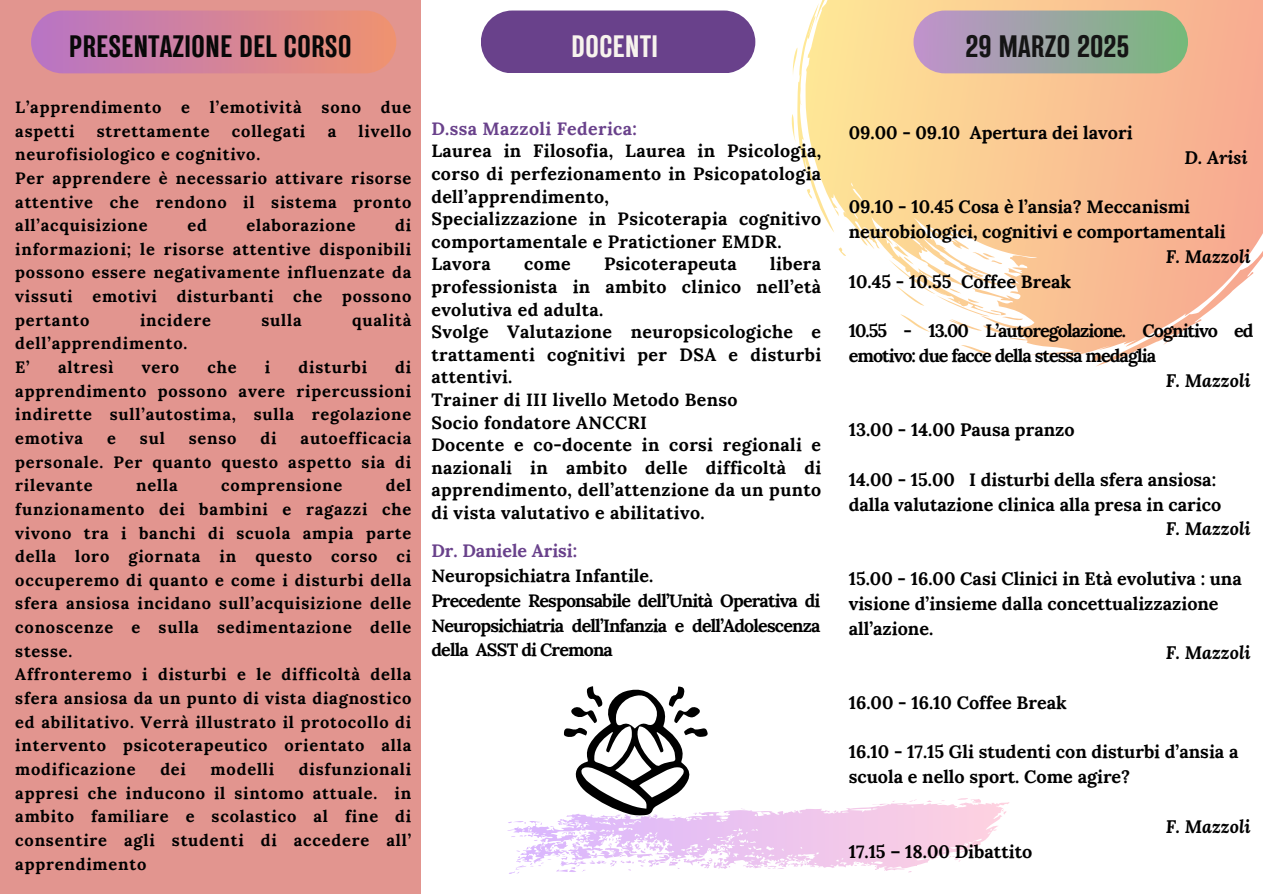
<style>
.page{position:relative;width:1263px;height:894px;background:#fff}
.page>*{position:absolute;margin:0;border:0;box-sizing:border-box;transform-origin:0 0}
.t1{font:700 28.35px "TT Backwards Sans";color:#080808}
.t2{font:700 28.35px "TT Backwards Sans";color:#151515}
.t3{font:700 28.35px "TT Backwards Sans";color:#f7f3ed}
.t4{font:700 18px/24.8px "Lora";color:#000}
.t5{font:700 18px/24.8px "Lora";letter-spacing:-.055em;color:#000}
.t6{font:italic 700 18px "Lora";color:#000}
.t7{font:700 17.85px/24.8px "Lora";letter-spacing:-.045em;color:#000;text-align:justify}
.t8{font:700 17.85px "Lora";color:#000}
.t9{font:700 17.85px "Lora";color:#69418b}
.t10{font:700 17.7px/22.5px "Lora";letter-spacing:.02em;color:#000;text-align:justify}
.t11{font:700 17.7px "Lora";letter-spacing:.02em;color:#69418b}
.t12{font:700 16.5px/23.7px "Lora";letter-spacing:.05em;color:#000;text-align:justify}
</style>
<div class="page">
<div style="left:0;top:0;width:421px;height:893px;background:#e2958f"></div>
<svg style="left:792px;top:0;width:471px;height:366px"></svg>
<svg style="left:507px;top:686px;width:503px;height:187px"></svg>
<div style="left:31px;top:11px;width:365px;height:62px;background:linear-gradient(to right,#b874c5,#ef926f);border-radius:31px"></div>
<div style="left:481px;top:11px;width:274px;height:62px;background:#69418b;border-radius:31px"></div>
<div style="left:913px;top:11px;width:275px;height:62px;background:linear-gradient(to right,#c192cc,#75b97a);border-radius:31px"></div>
<p class="t1" style="left:69px;top:31px;width:284px">PRESENTAZIONE DEL CORSO</p>
<p class="t3" style="left:571px;top:31px;width:89px">DOCENTI</p>
<p class="t2" style="left:965px;top:31px;width:165px">29 MARZO 2025</p>
<p class="t12" style="left:15px;top:95px;width:398px">L’apprendimento e l’emotività sono due aspetti</p>
<p class="t12" style="left:97px;top:119px;width:114px">strettamente</p>
<p class="t12" style="left:232px;top:119px;width:75px">collegati</p>
<p class="t12" style="left:328px;top:119px;width:10px">a</p>
<p class="t12" style="left:359px;top:119px;width:54px">livello</p>
<p class="t12" style="left:15px;top:142px;width:246px">neurofisiologico e cognitivo.</p>
<h1 class="t12" style="left:15px;top:166px;width:398px">Per apprendere è necessario attivare risorse attentive che rendono il sistema pronto all’acquisizione</h1>
<h1 class="t12" style="left:15px;top:213px;width:398px;text-indent:380px">di informazioni; le risorse attentive disponibili possono essere negativamente influenzate da vissuti emotivi disturbanti che possono pertanto</h1>
<h1 class="t12" style="left:187px;top:213px;width:21px">ed</h1>
<h1 class="t12" style="left:246px;top:213px;width:111px">elaborazione</h1>
<h1 class="t12" style="left:140px;top:308px;width:72px">incidere</h1>
<h1 class="t12" style="left:261px;top:308px;width:42px">sulla</h1>
<h1 class="t12" style="left:352px;top:308px;width:61px">qualità</h1>
<h1 class="t12" style="left:15px;top:331px;width:174px">dell’apprendimento.</h1>
<p class="t12" style="left:15px;top:355px;width:16px">E’</p>
<p class="t12" style="left:58px;top:355px;width:57px">altresì</p>
<p class="t12" style="left:142px;top:355px;width:39px">vero</p>
<p class="t12" style="left:207px;top:355px;width:31px">che</p>
<p class="t12" style="left:265px;top:355px;width:7px">i</p>
<p class="t12" style="left:299px;top:355px;width:70px">disturbi</p>
<p class="t12" style="left:15px;top:355px;width:398px;text-indent:380px">di apprendimento possono avere ripercussioni indirette sull’autostima, sulla regolazione emotiva</p>
<p class="t12" style="left:15px;top:426px;width:398px;text-indent:285px">autoefficacia personale. Per quanto questo aspetto sia di rilevante</p>
<p class="t12" style="left:107px;top:426px;width:10px">e</p>
<p class="t12" style="left:140px;top:426px;width:26px">sul</p>
<p class="t12" style="left:189px;top:426px;width:49px">senso</p>
<p class="t12" style="left:261px;top:426px;width:17px">di</p>
<p class="t12" style="left:136px;top:473px;width:43px">nella</p>
<p class="t12" style="left:221px;top:473px;width:123px">comprensione</p>
<p class="t12" style="left:15px;top:473px;width:398px;text-indent:371px">del funzionamento dei bambini e ragazzi che vivono tra i banchi di scuola ampia parte della loro giornata in questo corso ci occuperemo di quanto e come i disturbi della sfera ansiosa incidano sull’acquisizione delle conoscenze e sulla sedimentazione delle stesse.</p>
<p class="t12" style="left:15px;top:662px;width:398px">Affronteremo i disturbi e le difficoltà della sfera ansiosa da un punto di vista diagnostico ed abilitativo. Verrà illustrato il protocollo di intervento psicoterapeutico orientato alla modificazione</p>
<p class="t12" style="left:15px;top:756px;width:398px;text-indent:284px">disfunzionali appresi che inducono il sintomo attuale. in ambito familiare e scolastico al fine di consentire agli studenti di accedere all’ apprendimento</p>
<p class="t12" style="left:160px;top:756px;width:27px">dei</p>
<p class="t12" style="left:211px;top:756px;width:65px">modelli</p>
<p class="t11" style="left:431px;top:117px;width:207px">D.ssa Mazzoli Federica:</p>
<p class="t10" style="left:431px;top:140px;width:391px">Laurea in Filosofia, Laurea in Psicologia, corso di perfezionamento in Psicopatologia dell’apprendimento,</p>
<p class="t10" style="left:431px;top:207px;width:391px">Specializzazione in Psicoterapia cognitivo comportamentale e Pratictioner EMDR.</p>
<p class="t10" style="left:431px;top:252px;width:61px">Lavora</p>
<p class="t10" style="left:524px;top:252px;width:48px">come</p>
<p class="t10" style="left:604px;top:252px;width:134px">Psicoterapeuta</p>
<p class="t10" style="left:431px;top:252px;width:391px;text-indent:339px">libera professionista in ambito clinico nell’età evolutiva ed adulta.</p>
<p class="t10" style="left:431px;top:320px;width:391px">Svolge Valutazione neuropsicologiche e trattamenti cognitivi per DSA e disturbi attentivi.</p>
<p class="t10" style="left:431px;top:388px;width:308px">Trainer di III livello Metodo Benso</p>
<p class="t10" style="left:431px;top:411px;width:217px">Socio fondatore ANCCRI</p>
<p class="t10" style="left:431px;top:433px;width:391px">Docente e co-docente in corsi regionali e nazionali in ambito delle difficoltà di apprendimento, dell’attenzione da un punto di vista valutativo e abilitativo.</p>
<p class="t9" style="left:431px;top:539px;width:147px">Dr. Daniele Arisi:</p>
<p class="t8" style="left:431px;top:564px;width:223px">Neuropsichiatra Infantile.</p>
<p class="t7" style="left:431px;top:587px;width:391px">Precedente Responsabile dell’Unità Operativa di Neuropsichiatria dell’Infanzia e dell’Adolescenza della ASST di Cremona</p>
<p class="t4" style="left:849px;top:120px;width:285px">09.00 - 09.10 Apertura dei lavori</p>
<p class="t6" style="left:1184px;top:145px;width:65px">D. Arisi</p>
<h1 class="t4" style="left:849px;top:194px;width:378px">09.10 - 10.45 Cosa è l’ansia? Meccanismi neurobiologici, cognitivi e comportamentali</h1>
<h1 class="t6" style="left:1166px;top:244px;width:86px">F. Mazzoli</h1>
<p class="t4" style="left:849px;top:269px;width:224px">10.45 - 10.55 Coffee Break</p>
<p class="t5" style="left:849px;top:318px;width:406px">10.55 - 13.00 L’autoregolazione. Cognitivo ed emotivo: due facce della stessa medaglia</p>
<p class="t6" style="left:1166px;top:368px;width:86px">F. Mazzoli</p>
<p class="t4" style="left:849px;top:417px;width:227px">13.00 - 14.00 Pausa pranzo</p>
<p class="t4" style="left:849px;top:467px;width:374px">14.00 - 15.00 I disturbi della sfera ansiosa: dalla valutazione clinica alla presa in carico</p>
<p class="t6" style="left:1166px;top:516px;width:86px">F. Mazzoli</p>
<p class="t4" style="left:849px;top:566px;width:395px">15.00 - 16.00 Casi Clinici in Età evolutiva : una visione d’insieme dalla concettualizzazione all’azione.</p>
<p class="t6" style="left:1166px;top:640px;width:86px">F. Mazzoli</p>
<p class="t4" style="left:849px;top:689px;width:220px">16.00 - 16.10 Coffee Break</p>
<p class="t4" style="left:849px;top:739px;width:391px">16.10 - 17.15 Gli studenti con disturbi d’ansia a scuola e nello sport. Come agire?</p>
<p class="t6" style="left:1166px;top:813px;width:86px">F. Mazzoli</p>
<p class="t4" style="left:849px;top:838px;width:185px">17.15 – 18.00 Dibattito</p>
</div>
